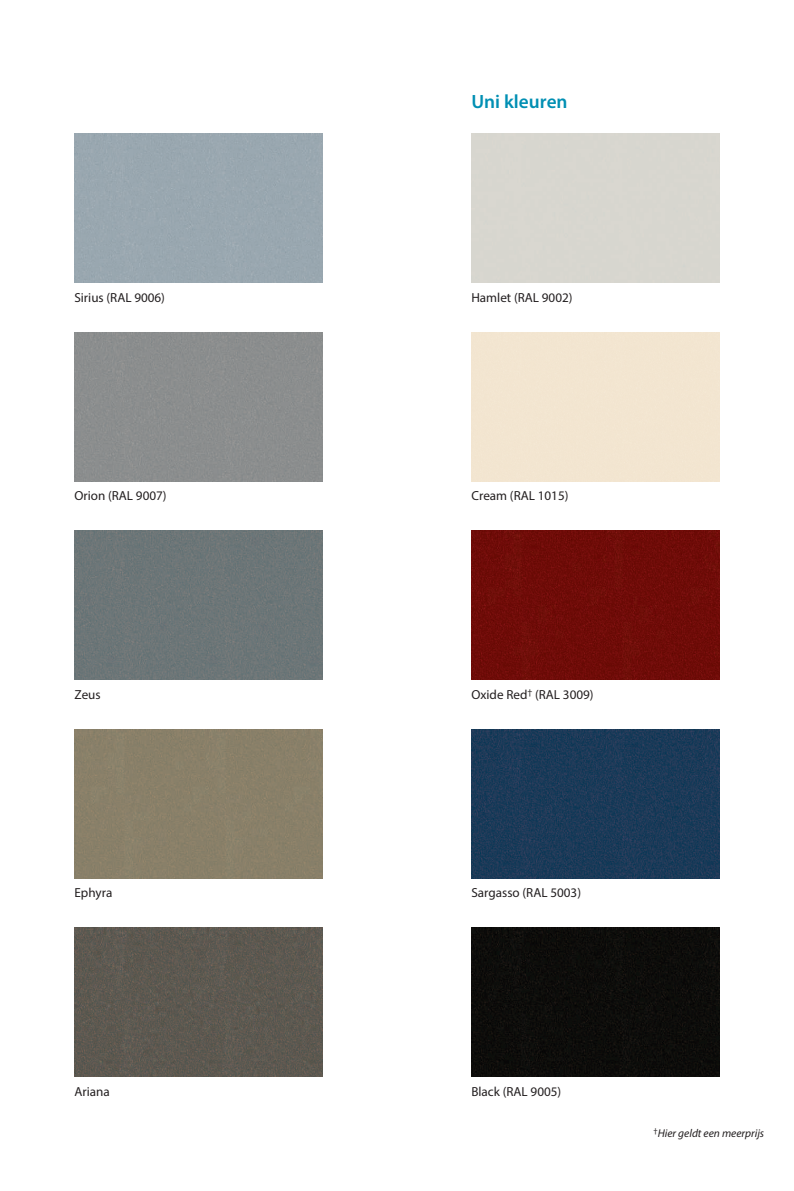
<style>
.page{position:relative;width:794px;height:1191px;background:#fff}
.page>*{position:absolute;margin:0;border:0;box-sizing:border-box;transform-origin:0 0}
.t1{font:600 19.25px "Myriad Pro";color:#008fb3}
.t2{font:13.12px "Myriad Pro";color:#231f20}
.t3{font:italic 11.38px "Myriad Pro";color:#231f20}
</style>
<div class="page">
<img style="left:471px;top:531px;width:248px;height:149px">
<img style="left:471px;top:729px;width:248px;height:149px">
<div style="left:471px;top:928px;width:248px;height:148px;background:#0d0d0b"></div>
<div style="left:74px;top:729px;width:248px;height:149px;background:#898069"></div>
<img style="left:74px;top:928px;width:248px;height:148px">
<div style="left:74px;top:134px;width:248px;height:149px;background:#99a7b0"></div>
<div style="left:74px;top:332px;width:248px;height:149px;background:#8b8e8e"></div>
<div style="left:74px;top:531px;width:248px;height:149px;background:#6c7677"></div>
<h1 class="t1" style="left:471px;top:94px;width:98px">Uni kleuren</h1>
<p class="t2" style="left:74px;top:292px;width:92px">Sirius (RAL 9006)</p>
<p class="t2" style="left:471px;top:292px;width:103px">Hamlet (RAL 9002)</p>
<p class="t2" style="left:74px;top:491px;width:94px">Orion (RAL 9007)</p>
<p class="t2" style="left:471px;top:491px;width:98px">Cream (RAL 1015)</p>
<p class="t2" style="left:74px;top:689px;width:28px">Zeus</p>
<p class="t2" style="left:471px;top:689px;width:124px">Oxide Red<sup>†</sup> (RAL 3009)</p>
<p class="t2" style="left:74px;top:888px;width:40px">Ephyra</p>
<p class="t2" style="left:471px;top:888px;width:111px">Sargasso (RAL 5003)</p>
<p class="t2" style="left:74px;top:1086px;width:37px">Ariana</p>
<p class="t2" style="left:471px;top:1086px;width:91px">Black (RAL 9005)</p>
<p class="t3" style="left:653px;top:1128px;width:112px"><sup>†</sup>Hier geldt een meerprijs</p>
</div>
